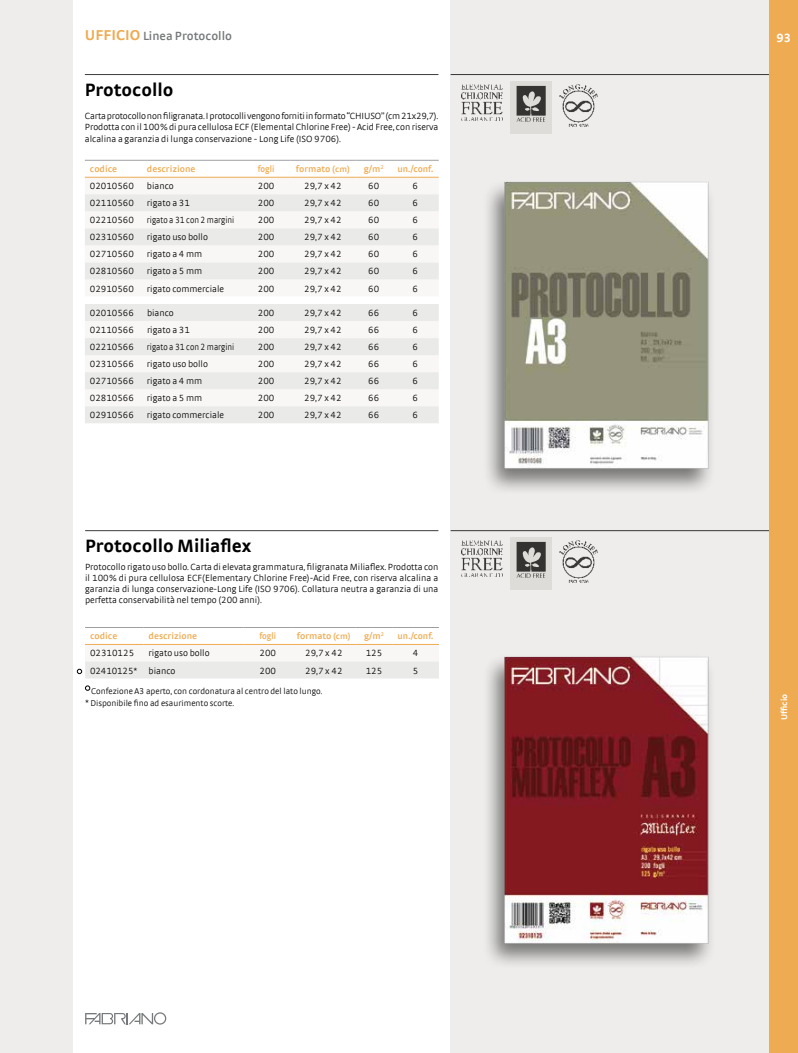
<style>
.page{position:relative;width:798px;height:1053px;background:#fff}
.page>*{position:absolute;margin:0;border:0;box-sizing:border-box;transform-origin:0 0}
.t1{font:700 18.75px "Strada TF";color:#000}
.t2{font:600 12.5px "Strada TF";color:#76797b}
.t3{font:700 12.5px "Strada TF";color:#fff}
.t4{font:300 9.38px/11.2px "Strada TF";color:#000;text-align:justify}
.t5{font:600 9.38px "Strada TF";color:#efab52}
.t6{font:300 9.38px "Strada TF";color:#000;scale:.9 1}
.t7{font:600 9.38px "Strada TF";color:#efab52;scale:.9 1}
.t8{font:300 8.75px/12.5px "Strada TF";color:#000}
.t9{font:700 8.75px "Strada";color:#fff}
.s1{font-weight:700;font-size:15px;color:#efab52}
.s2{font-size:8.75px}
</style>
<div class="page">
<div style="left:450px;top:0;width:347px;height:1052px;background:#eeedeb"></div>
<div style="left:0;top:0;width:73px;height:1052px;background:#eeedeb"></div>
<svg style="left:85px;top:1012px;width:81px;height:12px"></svg>
<hr style="left:450px;top:74px;width:320px;height:1px;background:#3c3c3b">
<hr style="left:450px;top:530px;width:320px;height:1px;background:#3c3c3b">
<div style="left:481px;top:179px;width:234px;height:317px;background:#000;opacity:.5"></div>
<img style="left:496px;top:179px;width:219px;height:305px">
<div style="left:481px;top:653px;width:234px;height:317px;background:#000;opacity:.5"></div>
<img style="left:496px;top:653px;width:219px;height:306px">
<img style="left:559px;top:85px;width:37px;height:41px">
<img style="left:559px;top:541px;width:37px;height:41px">
<img style="left:461px;top:85px;width:41px;height:36px">
<img style="left:461px;top:541px;width:41px;height:35px">
<img style="left:510px;top:82px;width:41px;height:51px">
<img style="left:510px;top:537px;width:41px;height:52px">
<div style="left:769px;top:0;width:28px;height:1052px;background:#efab52"></div>
<hr style="left:85px;top:74px;width:353px;height:1px;background:#3c3c3b">
<svg style="left:85px;top:194px;width:353px;height:229px;fill:#eaebe9"></svg>
<svg style="left:85px;top:296px;width:353px;height:8px"></svg>
<hr style="left:85px;top:160px;width:57px;height:1px;background:#9d9fa1">
<hr style="left:142px;top:160px;width:100px;height:1px;background:#9d9fa1">
<hr style="left:242px;top:160px;width:48px;height:1px;background:#9d9fa1">
<hr style="left:290px;top:160px;width:65px;height:1px;background:#9d9fa1">
<hr style="left:355px;top:160px;width:37px;height:1px;background:#9d9fa1">
<hr style="left:392px;top:160px;width:46px;height:1px;background:#9d9fa1">
<hr style="left:85px;top:177px;width:57px;height:1px;background:#efab52">
<hr style="left:142px;top:177px;width:100px;height:1px;background:#efab52">
<hr style="left:242px;top:177px;width:48px;height:1px;background:#efab52">
<hr style="left:290px;top:177px;width:65px;height:1px;background:#efab52">
<hr style="left:355px;top:177px;width:37px;height:1px;background:#efab52">
<hr style="left:392px;top:177px;width:46px;height:1px;background:#efab52">
<hr style="left:85px;top:530px;width:353px;height:1px;background:#3c3c3b">
<hr style="left:85px;top:627px;width:59px;height:1px;background:#9d9fa1">
<hr style="left:144px;top:627px;width:99px;height:1px;background:#9d9fa1">
<hr style="left:243px;top:627px;width:49px;height:1px;background:#9d9fa1">
<hr style="left:292px;top:627px;width:63px;height:1px;background:#9d9fa1">
<hr style="left:355px;top:627px;width:37px;height:1px;background:#9d9fa1">
<hr style="left:392px;top:627px;width:47px;height:1px;background:#9d9fa1">
<svg style="left:85px;top:685px;width:5px;height:5px"></svg>
<div style="left:77px;top:644px;width:362px;height:34px;background:#f2f2f0"></div>
<p class="t2" style="left:85px;top:28px;width:149px"><span class="s1">UFFICIO</span> Linea Protocollo</p>
<p class="t3" style="left:776px;top:30px;width:16px">93</p>
<p class="t1" style="left:85px;top:78px;width:90px">Protocollo</p>
<p class="t4" style="left:85px;top:110px;width:355px">Carta protocollo non filigranata. I protocolli vengono forniti in formato “CHIUSO” (cm 21x29,7).<br>Prodotta con il 100% di pura cellulosa ECF (Elemental Chlorine Free) - Acid Free, con riserva alcalina a garanzia di lunga conservazione - Long Life (ISO 9706).</p>
<p class="t5" style="left:90px;top:164px;width:29px">codice</p>
<p class="t5" style="left:147px;top:164px;width:50px">descrizione</p>
<p class="t7" style="left:258px;top:164px;width:20px">fogli</p>
<p class="t5" style="left:296px;top:164px;width:56px">formato <span class="s2">(cm)</span></p>
<p class="t5" style="left:363px;top:164px;width:21px">g/m<sup>2</sup></p>
<p class="t5" style="left:397px;top:164px;width:37px">un./conf.</p>
<p class="t4" style="left:90px;top:180px;width:46px">02010560</p>
<p class="t4" style="left:147px;top:180px;width:28px">bianco</p>
<p class="t4" style="left:258px;top:180px;width:18px">200</p>
<p class="t4" style="left:304px;top:180px;width:39px">29,7 x 42</p>
<p class="t4" style="left:368px;top:180px;width:13px">60</p>
<p class="t4" style="left:412px;top:180px;width:7px">6</p>
<p class="t4" style="left:90px;top:197px;width:46px">02110560</p>
<p class="t4" style="left:147px;top:197px;width:44px">rigato a 31</p>
<p class="t4" style="left:258px;top:197px;width:18px">200</p>
<p class="t4" style="left:304px;top:197px;width:39px">29,7 x 42</p>
<p class="t4" style="left:368px;top:197px;width:13px">60</p>
<p class="t4" style="left:412px;top:197px;width:7px">6</p>
<p class="t4" style="left:90px;top:214px;width:46px">02210560</p>
<p class="t6" style="left:147px;top:215px;width:99px">rigato a 31 con 2 margini</p>
<p class="t4" style="left:258px;top:214px;width:18px">200</p>
<p class="t4" style="left:304px;top:214px;width:39px">29,7 x 42</p>
<p class="t4" style="left:368px;top:214px;width:13px">60</p>
<p class="t4" style="left:412px;top:214px;width:7px">6</p>
<p class="t4" style="left:90px;top:231px;width:46px">02310560</p>
<p class="t4" style="left:147px;top:231px;width:62px">rigato uso bollo</p>
<p class="t4" style="left:258px;top:231px;width:18px">200</p>
<p class="t4" style="left:304px;top:231px;width:39px">29,7 x 42</p>
<p class="t4" style="left:368px;top:231px;width:13px">60</p>
<p class="t4" style="left:412px;top:231px;width:7px">6</p>
<p class="t4" style="left:90px;top:248px;width:46px">02710560</p>
<p class="t4" style="left:147px;top:248px;width:57px">rigato a 4 mm</p>
<p class="t4" style="left:258px;top:248px;width:18px">200</p>
<p class="t4" style="left:304px;top:248px;width:39px">29,7 x 42</p>
<p class="t4" style="left:368px;top:248px;width:13px">60</p>
<p class="t4" style="left:412px;top:248px;width:7px">6</p>
<p class="t4" style="left:90px;top:266px;width:46px">02810560</p>
<p class="t4" style="left:147px;top:266px;width:57px">rigato a 5 mm</p>
<p class="t4" style="left:258px;top:266px;width:18px">200</p>
<p class="t4" style="left:304px;top:266px;width:39px">29,7 x 42</p>
<p class="t4" style="left:368px;top:266px;width:13px">60</p>
<p class="t4" style="left:412px;top:266px;width:7px">6</p>
<p class="t4" style="left:90px;top:283px;width:46px">02910560</p>
<p class="t4" style="left:147px;top:283px;width:79px">rigato commerciale</p>
<p class="t4" style="left:258px;top:283px;width:18px">200</p>
<p class="t4" style="left:304px;top:283px;width:39px">29,7 x 42</p>
<p class="t4" style="left:368px;top:283px;width:13px">60</p>
<p class="t4" style="left:412px;top:283px;width:7px">6</p>
<p class="t4" style="left:90px;top:307px;width:46px">02010566</p>
<p class="t4" style="left:147px;top:307px;width:28px">bianco</p>
<p class="t4" style="left:258px;top:307px;width:18px">200</p>
<p class="t4" style="left:304px;top:307px;width:39px">29,7 x 42</p>
<p class="t4" style="left:368px;top:307px;width:13px">66</p>
<p class="t4" style="left:412px;top:307px;width:7px">6</p>
<p class="t4" style="left:90px;top:324px;width:46px">02110566</p>
<p class="t4" style="left:147px;top:324px;width:44px">rigato a 31</p>
<p class="t4" style="left:258px;top:324px;width:18px">200</p>
<p class="t4" style="left:304px;top:324px;width:39px">29,7 x 42</p>
<p class="t4" style="left:368px;top:324px;width:13px">66</p>
<p class="t4" style="left:412px;top:324px;width:7px">6</p>
<p class="t4" style="left:90px;top:341px;width:46px">02210566</p>
<p class="t6" style="left:147px;top:342px;width:99px">rigato a 31 con 2 margini</p>
<p class="t4" style="left:258px;top:341px;width:18px">200</p>
<p class="t4" style="left:304px;top:341px;width:39px">29,7 x 42</p>
<p class="t4" style="left:368px;top:341px;width:13px">66</p>
<p class="t4" style="left:412px;top:341px;width:7px">6</p>
<p class="t4" style="left:90px;top:358px;width:46px">02310566</p>
<p class="t4" style="left:147px;top:358px;width:62px">rigato uso bollo</p>
<p class="t4" style="left:258px;top:358px;width:18px">200</p>
<p class="t4" style="left:304px;top:358px;width:39px">29,7 x 42</p>
<p class="t4" style="left:368px;top:358px;width:13px">66</p>
<p class="t4" style="left:412px;top:358px;width:7px">6</p>
<p class="t4" style="left:90px;top:375px;width:46px">02710566</p>
<p class="t4" style="left:147px;top:375px;width:57px">rigato a 4 mm</p>
<p class="t4" style="left:258px;top:375px;width:18px">200</p>
<p class="t4" style="left:304px;top:375px;width:39px">29,7 x 42</p>
<p class="t4" style="left:368px;top:375px;width:13px">66</p>
<p class="t4" style="left:412px;top:375px;width:7px">6</p>
<p class="t4" style="left:90px;top:392px;width:46px">02810566</p>
<p class="t4" style="left:147px;top:392px;width:57px">rigato a 5 mm</p>
<p class="t4" style="left:258px;top:392px;width:18px">200</p>
<p class="t4" style="left:304px;top:392px;width:39px">29,7 x 42</p>
<p class="t4" style="left:368px;top:392px;width:13px">66</p>
<p class="t4" style="left:412px;top:392px;width:7px">6</p>
<p class="t4" style="left:90px;top:409px;width:46px">02910566</p>
<p class="t4" style="left:147px;top:409px;width:79px">rigato commerciale</p>
<p class="t4" style="left:258px;top:409px;width:18px">200</p>
<p class="t4" style="left:304px;top:409px;width:39px">29,7 x 42</p>
<p class="t4" style="left:368px;top:409px;width:13px">66</p>
<p class="t4" style="left:412px;top:409px;width:7px">6</p>
<p class="t1" style="left:85px;top:534px;width:168px">Protocollo Miliaflex</p>
<p class="t4" style="left:85px;top:560px;width:355px">Protocollo rigato uso bollo. Carta di elevata grammatura, filigranata Miliaflex. Prodotta con il 100% di pura cellulosa ECF(Elementary Chlorine Free)-Acid Free, con riserva alcalina a garanzia di lunga conservazione-Long Life (ISO 9706). Collatura neutra a garanzia di una perfetta conservabilità nel tempo (200 anni).</p>
<p class="t5" style="left:90px;top:631px;width:29px">codice</p>
<p class="t5" style="left:148px;top:631px;width:50px">descrizione</p>
<p class="t7" style="left:259px;top:631px;width:20px">fogli</p>
<p class="t5" style="left:297px;top:631px;width:55px">formato <span class="s2">(cm)</span></p>
<p class="t5" style="left:364px;top:631px;width:21px">g/m<sup>2</sup></p>
<p class="t5" style="left:397px;top:631px;width:37px">un./conf.</p>
<p class="t4" style="left:90px;top:647px;width:46px">02310125</p>
<p class="t4" style="left:148px;top:647px;width:62px">rigato uso bollo</p>
<p class="t4" style="left:259px;top:647px;width:18px">200</p>
<p class="t4" style="left:305px;top:647px;width:39px">29,7 x 42</p>
<p class="t4" style="left:365px;top:647px;width:18px">125</p>
<p class="t4" style="left:412px;top:647px;width:7px">4</p>
<p class="t4" style="left:90px;top:664px;width:87px">02410125<span class="s2">*</span> bianco</p>
<p class="t4" style="left:259px;top:664px;width:18px">200</p>
<p class="t4" style="left:305px;top:664px;width:39px">29,7 x 42</p>
<p class="t4" style="left:365px;top:664px;width:18px">125</p>
<p class="t4" style="left:412px;top:664px;width:7px">5</p>
<p class="t8" style="left:85px;top:684px;width:239px;text-indent:6px">Confezione A3 aperto, con cordonatura al centro del lato lungo. * Disponibile fino ad esaurimento scorte.</p>
<p class="t9" style="left:778px;top:720px;width:28px;rotate:-90deg">Ufficio</p>
</div>
